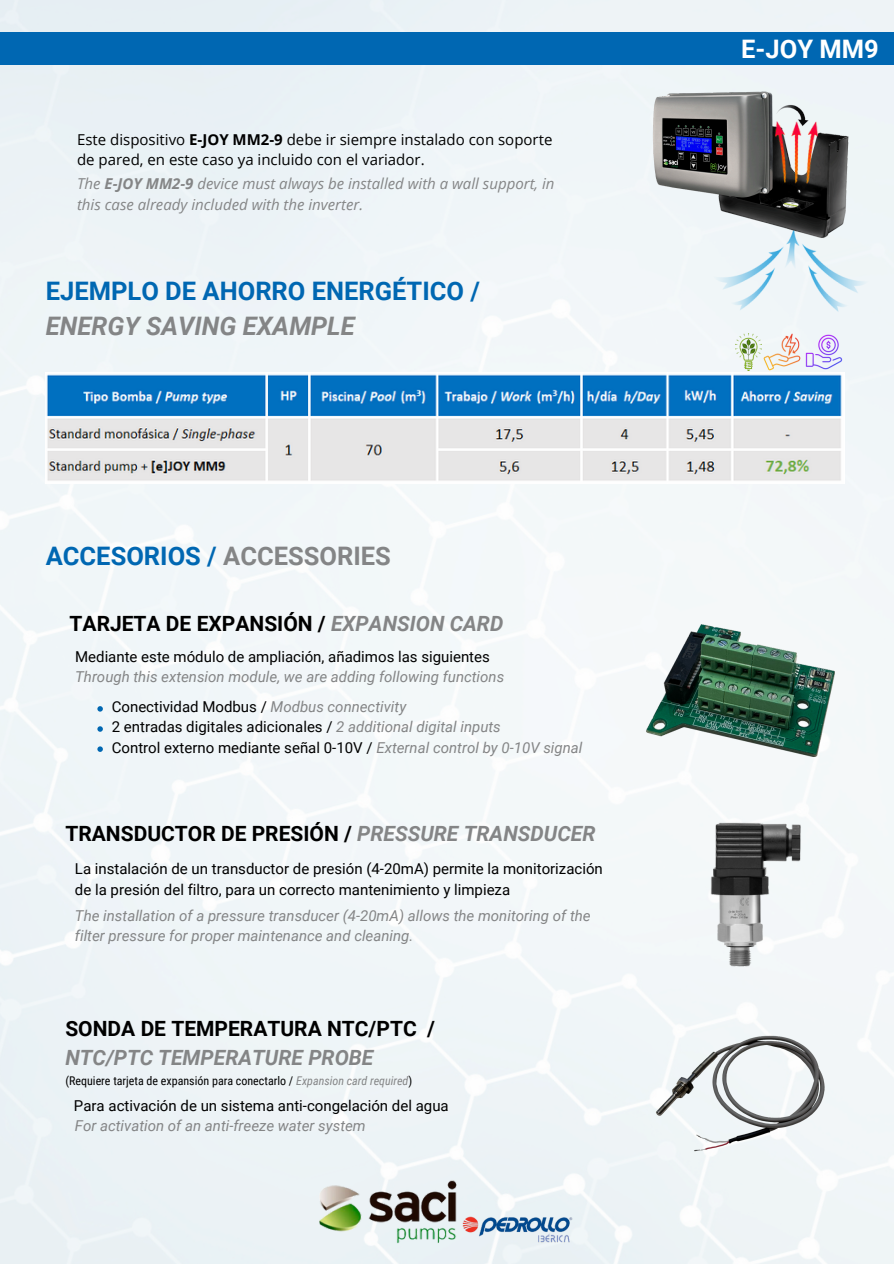
<style>
.page{position:relative;width:894px;height:1264px;background:#fff}
.page>*{position:absolute;margin:0;border:0;box-sizing:border-box;transform-origin:0 0}
.t1{font:700 25.5px/34.8px "Roboto";color:#0067b2}
.t2{font:700 25.5px "Roboto";color:#fff}
.t3{font:700 21px/29.2px "Roboto";color:#000}
.t4{font:15px/20.2px "Roboto";color:#000}
.t5{font:italic 15px/20.2px "Roboto";color:#848586}
.t6{font:15px/20.2px "Open Sans";color:#000}
.t7{font:italic 15px/20.2px "Open Sans";color:#848586}
.t8{font:12px "Roboto Condensed";color:#000}
.s1{font-weight:700}
.s2{font-style:italic;color:#848586}
.s3{color:#848586}
</style>
<div class="page">
<div style="left:0;top:0;width:893px;height:1263px;background:#f0f5f8"></div>
<svg style="left:97px;top:706px;width:6px;height:5px"></svg>
<svg style="left:97px;top:726px;width:6px;height:5px"></svg>
<svg style="left:97px;top:746px;width:6px;height:6px"></svg>
<img style="left:319px;top:1174px;width:137px;height:73px">
<img style="left:460px;top:1214px;width:114px;height:30px">
<img style="left:646px;top:624px;width:188px;height:132px">
<img style="left:704px;top:817px;width:101px;height:154px">
<img style="left:639px;top:1016px;width:205px;height:153px">
<div style="left:0;top:32px;width:893px;height:33px;background:#0067b2"></div>
<img style="left:735px;top:355px;width:26px;height:15px">
<img style="left:763px;top:355px;width:37px;height:15px">
<img style="left:804px;top:355px;width:38px;height:15px">
<img style="left:706px;top:190px;width:165px;height:165px">
<img style="left:646px;top:87px;width:211px;height:153px">
<img style="left:772px;top:106px;width:49px;height:84px">
<img style="left:46px;top:373px;width:797px;height:110px">
<p class="t6" style="left:77px;top:129px;width:476px">Este dispositivo <span class="s1">E-JOY MM2-9</span> debe ir siempre instalado con soporte de pared, en este caso ya incluido con el variador.</p>
<p class="t7" style="left:77px;top:173px;width:479px">The <span class="s1">E-JOY MM2-9</span> device must always be installed with a wall support, in this case already included with the inverter.</p>
<p class="t1" style="left:46px;top:274px;width:435px">EJEMPLO DE AHORRO ENERGÉTICO /<br><span class="s2">ENERGY SAVING EXAMPLE</span></p>
<p class="t1" style="left:46px;top:538px;width:346px">ACCESORIOS / <span class="s3">ACCESSORIES</span></p>
<h2 class="t3" style="left:69px;top:609px;width:435px">TARJETA DE EXPANSIÓN / <span class="s2">EXPANSION CARD</span></h2>
<h3 class="t4" style="left:75px;top:646px;width:416px">Mediante este módulo de ampliación, añadimos las siguientes</h3>
<h3 class="t4" style="left:112px;top:696px;width:472px">Conectividad Modbus / <span class="s2">Modbus connectivity<br></span>2 entradas digitales adicionales / <span class="s2">2 additional digital inputs<br></span>Control externo mediante señal 0-10V / <span class="s2">External control by 0-10V signal</span></h3>
<h3 class="t5" style="left:75px;top:667px;width:430px">Through this extension module, we are adding following functions</h3>
<h2 class="t3" style="left:65px;top:819px;width:531px">TRANSDUCTOR DE PRESIÓN / <span class="s2">PRESSURE TRANSDUCER</span></h2>
<h3 class="t4" style="left:75px;top:859px;width:529px">La instalación de un transductor de presión (4-20mA) permite la monitorización de la presión del filtro, para un correcto mantenimiento y limpieza</h3>
<h3 class="t5" style="left:75px;top:905px;width:517px">The installation of a pressure transducer (4-20mA) allows the monitoring of the filter pressure for proper maintenance and cleaning.</h3>
<p class="t3" style="left:65px;top:1013px;width:371px">SONDA DE TEMPERATURA NTC/PTC /<br><span class="s2">NTC/PTC TEMPERATURE PROBE</span></p>
<p class="t4" style="left:74px;top:1095px;width:376px">Para activación de un sistema anti-congelación del agua</p>
<h3 class="t5" style="left:75px;top:1115px;width:292px">For activation of an anti-freeze water system</h3>
<h3 class="t8" style="left:65px;top:1073px;width:348px">(Requiere tarjeta de expansión para conectarlo / <span class="s2">Expansion card required</span>)</h3>
<h1 class="t2" style="left:741px;top:34px;width:139px">E-JOY MM9</h1>
</div>
